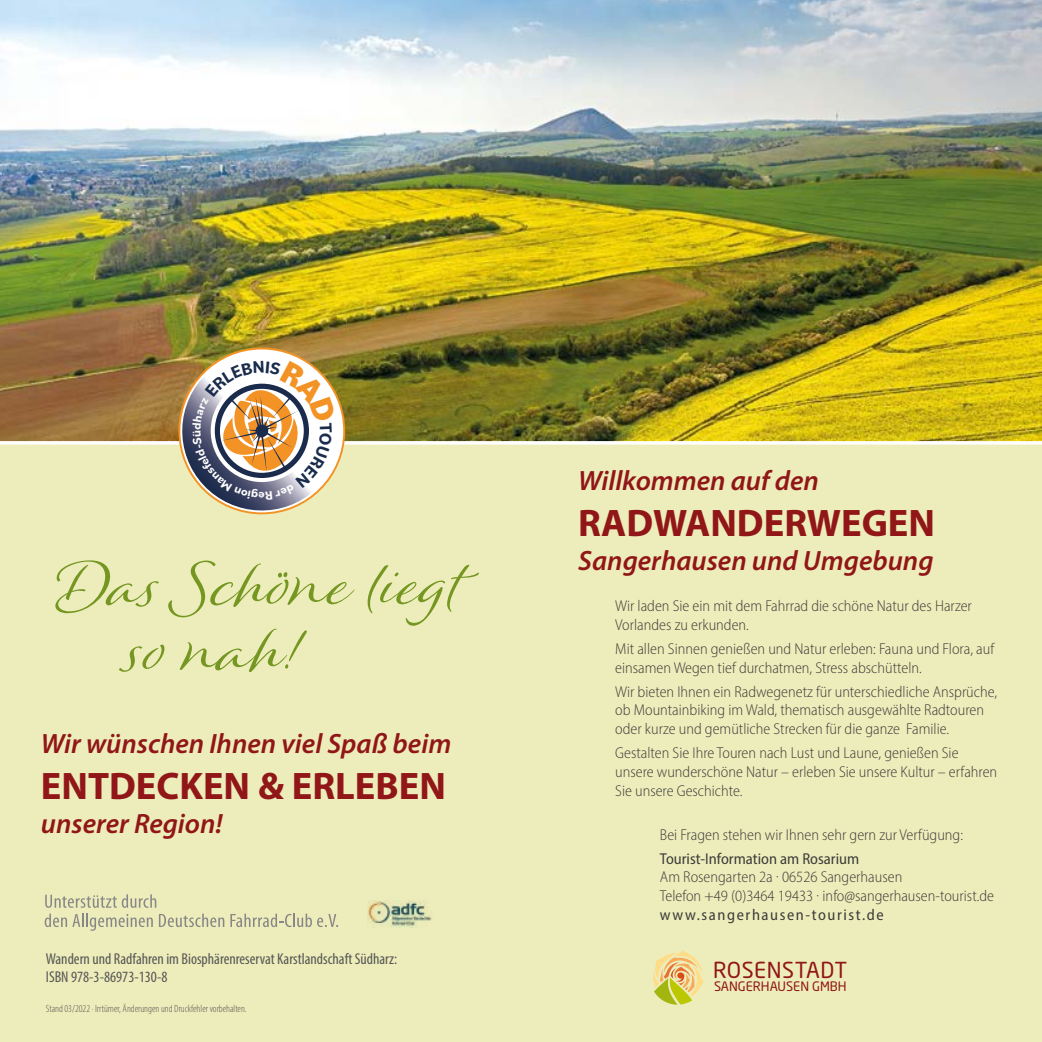
<style>
.page{position:relative;width:1042px;height:1042px;background:#ededbb}
.page>*{position:absolute;margin:0;border:0;box-sizing:border-box;transform-origin:0 0}
.t1{font:54.25px "Winsome";color:#759722}
.t2{font:700 38.5px "Myriad Pro";color:#911618}
.t3{font:italic 600 28px "Myriad Pro";color:#911618}
.t4{font:21.88px "Neo Sans W1 G";letter-spacing:.025em;color:#911618}
.t5{font:300 semi-condensed 15.75px/18.9px "Myriad Pro";color:#3c3c3b}
.t6{font:condensed 15.75px "Myriad Pro";color:#575756}
.t7{font:semi-condensed 15.75px "Myriad Pro";color:#3c3c3b}
.t8{font:semi-condensed 15.75px "Myriad Pro";letter-spacing:.1em;color:#3c3c3b}
.t9{font:12.95px "Neo Sans W1 G";color:#911618}
.t10{font:700 12.6px "Bilo";color:#fff}
.t11{font:300 condensed 10.5px "Myriad Pro";color:#575756}
</style>
<div class="page">
<img style="left:0;top:0;width:1042px;height:444px">
<svg style="left:653px;top:950px;width:51px;height:54px"></svg>
<svg style="left:230px;top:913px;width:108px;height:14px"></svg>
<svg style="left:45px;top:894px;width:179px;height:37px"></svg>
<img style="left:368px;top:900px;width:64px;height:28px">
<svg style="left:174px;top:351px;width:176px;height:164px;background:#c0b29b"></svg>
<p class="t10" style="left:265px;top:505px;width:8px;rotate:-180deg">e</p>
<p class="t1" style="left:57px;top:553px;width:409px">Das Schöne liegt</p>
<p class="t1" style="left:127px;top:618px;width:175px">so nah!</p>
<p class="t3" style="left:41px;top:725px;width:412px">Wir wünschen Ihnen viel Spaß beim</p>
<p class="t2" style="left:41px;top:761px;width:406px">ENTDECKEN &amp; ERLEBEN</p>
<p class="t3" style="left:41px;top:805px;width:183px">unserer Region!</p>
<p class="t6" style="left:46px;top:949px;width:353px">Wandern und Radfahren im Biosphärenreservat Karstlandschaft Südharz:</p>
<p class="t6" style="left:46px;top:967px;width:123px">ISBN 978-3-86973-130-8</p>
<p class="t11" style="left:46px;top:1002px;width:202px">Stand 03/2022 · Irrtümer, Änderungen und Druckfehler vorbehalten.</p>
<p class="t3" style="left:578px;top:463px;width:242px">Willkommen auf den</p>
<p class="t2" style="left:578px;top:498px;width:358px">RADWANDERWEGEN</p>
<p class="t3" style="left:578px;top:542px;width:357px">Sangerhausen und Umgebung</p>
<p class="t5" style="left:615px;top:596px;width:358px">Wir laden Sie ein mit dem Fahrrad die schöne Natur des Harzer<br>Vorlandes zu erkunden.</p>
<p class="t5" style="left:615px;top:639px;width:380px">Mit allen Sinnen genießen und Natur erleben: Fauna und Flora, auf einsamen Wegen tief durchatmen, Stress abschütteln.</p>
<p class="t5" style="left:615px;top:682px;width:383px">Wir bieten Ihnen ein Radwegenetz für unterschiedliche Ansprüche, ob Mountainbiking im Wald, thematisch ausgewählte Radtouren oder kurze und gemütliche Strecken für die ganze Familie.</p>
<p class="t5" style="left:615px;top:743px;width:383px">Gestalten Sie Ihre Touren nach Lust und Laune, genießen Sie unsere wunderschöne Natur – erleben Sie unsere Kultur – erfahren<br>Sie unsere Geschichte.</p>
<p class="t5" style="left:660px;top:825px;width:305px">Bei Fragen stehen wir Ihnen sehr gern zur Verfügung:</p>
<p class="t7" style="left:660px;top:848px;width:201px">Tourist-Information am Rosarium</p>
<p class="t5" style="left:660px;top:867px;width:244px">Am Rosengarten 2a · 06526 Sangerhausen</p>
<p class="t5" style="left:660px;top:886px;width:336px">Telefon +49 (0)3464 19433 · info@sangerhausen-tourist.de</p>
<p class="t8" style="left:660px;top:905px;width:225px">www.sangerhausen-tourist.de</p>
<p class="t4" style="left:713px;top:956px;width:136px">ROSENSTADT</p>
<p class="t9" style="left:714px;top:978px;width:134px">SANGERHAUSEN GMBH</p>
</div>
